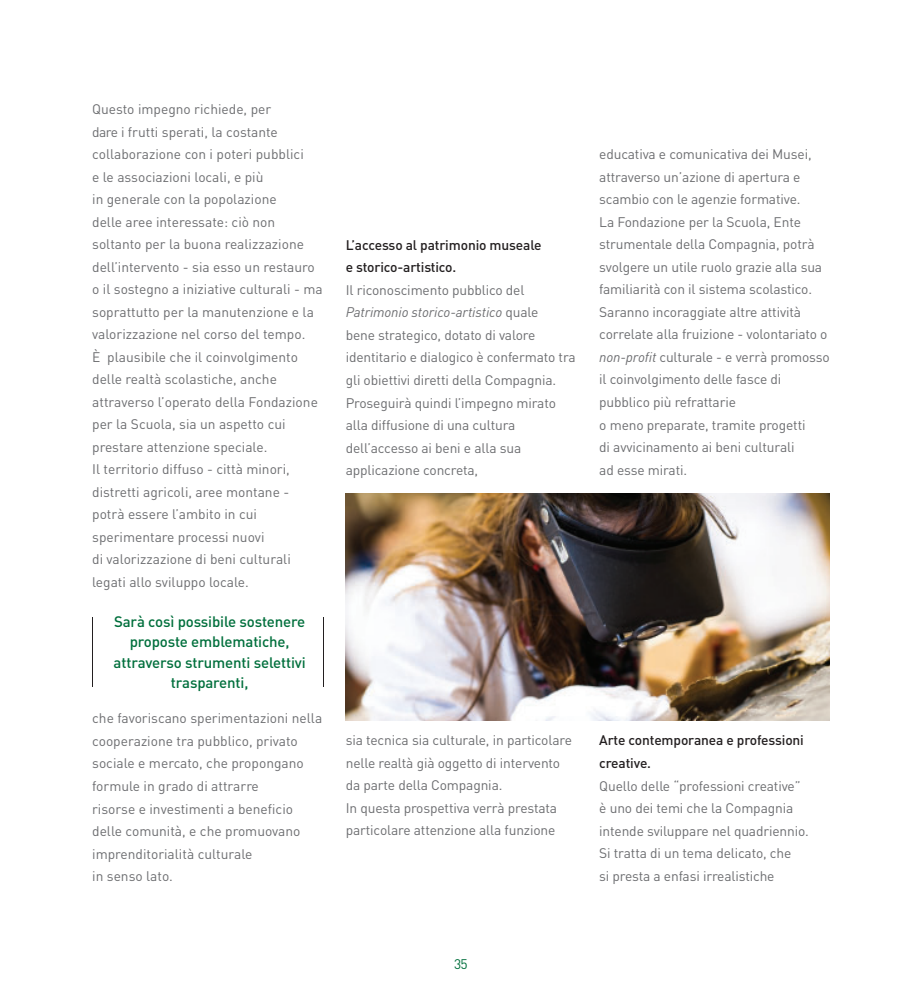
<style>
.page{position:relative;width:922px;height:993px;background:#fff}
.page>*{position:absolute;margin:0;border:0;box-sizing:border-box;transform-origin:0 0}
.t1{font:500 15px/20px "DIN";letter-spacing:-.01em;color:#006f3c;text-align:center}
.t2{font:13.75px/22.5px "DIN";letter-spacing:-.01em;color:#6c6d70}
.t3{font:500 13.75px/22.5px "DIN";letter-spacing:-.01em;color:#231f20}
.t4{font:13.75px "DIN";color:#006f3c}
.s1{font-style:italic}
</style>
<div class="page">
<hr style="left:92px;top:616px;width:1px;height:70px;background:#231f20">
<hr style="left:322px;top:616px;width:1px;height:70px;background:#231f20">
<img style="left:345px;top:493px;width:484px;height:227px">
<p class="t2" style="left:92px;top:99px;width:232px">Questo impegno richiede, per<br>dare i frutti sperati, la costante collaborazione con i poteri pubblici<br>e le associazioni locali, e più<br>in generale con la popolazione<br>delle aree interessate: ciò non soltanto per la buona realizzazione dell’intervento - sia esso un restauro o il sostegno a iniziative culturali - ma soprattutto per la manutenzione e la valorizzazione nel corso del tempo.<br>È plausibile che il coinvolgimento delle realtà scolastiche, anche attraverso l’operato della Fondazione per la Scuola, sia un aspetto cui prestare attenzione speciale.<br>Il territorio diffuso - città minori, distretti agricoli, aree montane - potrà essere l’ambito in cui sperimentare processi nuovi<br>di valorizzazione di beni culturali legati allo sviluppo locale.</p>
<p class="t1" style="left:114px;top:613px;width:194px">Sarà così possibile sostenere proposte emblematiche, attraverso strumenti selettivi trasparenti,</p>
<p class="t2" style="left:92px;top:708px;width:231px">che favoriscano sperimentazioni nella cooperazione tra pubblico, privato sociale e mercato, che propongano formule in grado di attrarre<br>risorse e investimenti a beneficio delle comunità, e che promuovano imprenditorialità culturale<br>in senso lato.</p>
<p class="t3" style="left:345px;top:235px;width:197px">L’accesso al patrimonio museale e storico-artistico.</p>
<p class="t2" style="left:345px;top:280px;width:231px">Il riconoscimento pubblico del <span class="s1">Patrimonio storico-artistico</span> quale<br>bene strategico, dotato di valore identitario e dialogico è confermato tra gli obiettivi diretti della Compagnia.<br>Proseguirà quindi l’impegno mirato alla diffusione di una cultura dell’accesso ai beni e alla sua applicazione concreta,</p>
<p class="t2" style="left:599px;top:144px;width:232px">educativa e comunicativa dei Musei, attraverso un’azione di apertura e scambio con le agenzie formative.<br>La Fondazione per la Scuola, Ente strumentale della Compagnia, potrà svolgere un utile ruolo grazie alla sua familiarità con il sistema scolastico.<br>Saranno incoraggiate altre attività correlate alla fruizione - volontariato o <span class="s1">non-profit</span> culturale - e verrà promosso il coinvolgimento delle fasce di pubblico più refrattarie<br>o meno preparate, tramite progetti<br>di avvicinamento ai beni culturali<br>ad esse mirati.</p>
<p class="t2" style="left:345px;top:730px;width:228px">sia tecnica sia culturale, in particolare nelle realtà già oggetto di intervento da parte della Compagnia.<br>In questa prospettiva verrà prestata particolare attenzione alla funzione</p>
<p class="t3" style="left:599px;top:730px;width:206px">Arte contemporanea e professioni creative.</p>
<p class="t2" style="left:599px;top:775px;width:211px">Quello delle “professioni creative” è uno dei temi che la Compagnia intende sviluppare nel quadriennio.<br>Si tratta di un tema delicato, che<br>si presta a enfasi irrealistiche</p>
<p class="t4" style="left:454px;top:958px;width:15px">35</p>
</div>
